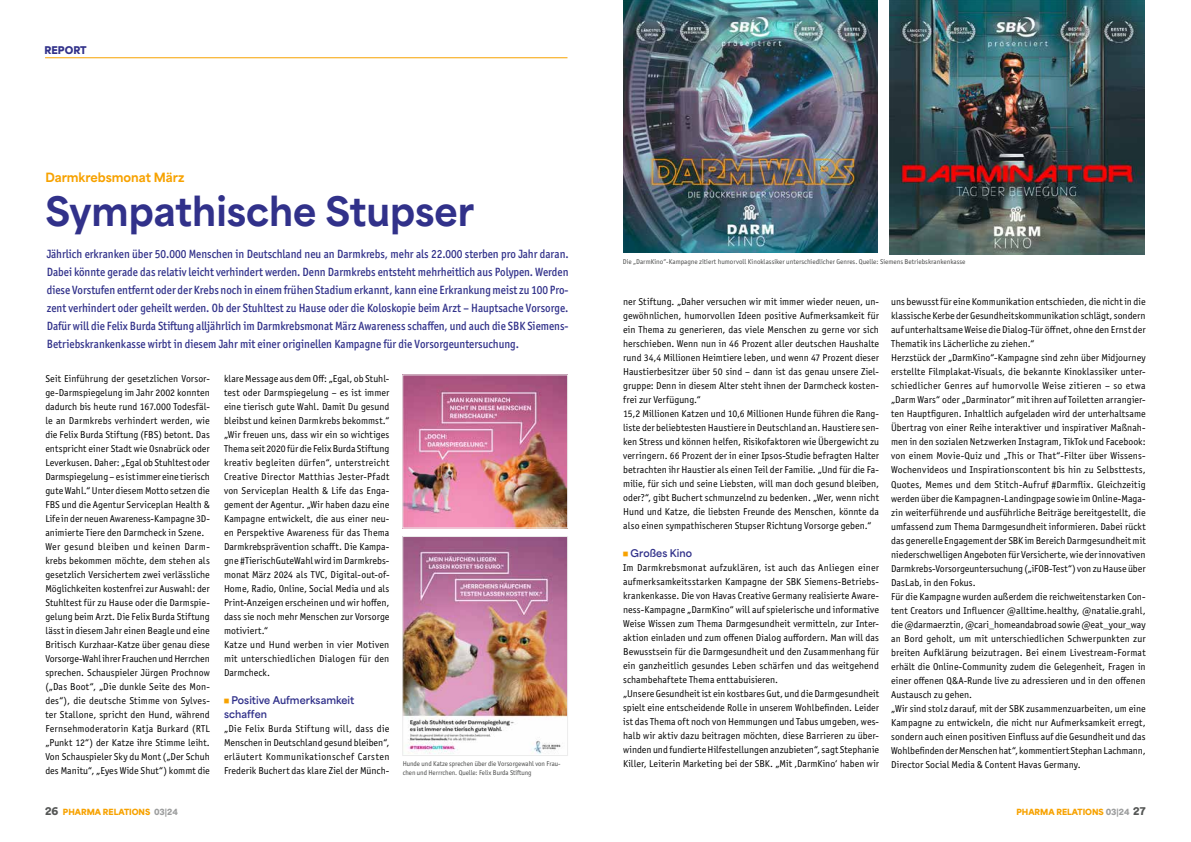
<style>
.page{position:relative;width:1191px;height:842px;background:#fff}
.page>*{position:absolute;margin:0;border:0;box-sizing:border-box;transform-origin:0 0}
.t1{font:800 38px "Area Normal";color:#31318a}
.t2{font:500 12px/18px "Officina Sans ITC Pro";color:#31318a;text-align:justify;scale:.92 1}
.t3{font:800 12px "Area Normal";color:#f7a200}
.t4{font:10px/14px "Officina Sans ITC Pro";letter-spacing:.01em;color:#000}
.t5{font:700 10px/14px "Area Normal";letter-spacing:.005em;color:#31318a}
.t6{font:900 10px "Area Normal";color:#31318a}
.t7{font:900 8px "Area Normal";color:#f7a200}
.t8{font:7px "Officina Sans ITC Pro";color:#474847}
.t9{font:7px/8.4px "Officina Sans ITC Pro";color:#474847;scale:.96 1}
.s1{font-size:10px;color:#555756}
.s2{color:#9d9e9e}
.s3{color:#f7a200}
</style>
<div class="page">
<hr style="left:45px;top:57px;width:522px;height:1px;background:#f7a200">
<img style="left:624px;top:0;width:253px;height:253px">
<img style="left:889px;top:0;width:255px;height:254px">
<img style="left:404px;top:376px;width:162px;height:150px">
<div style="left:402px;top:374px;width:166px;height:154px;border:1px solid #ececec"></div>
<img style="left:404px;top:538px;width:162px;height:216px">
<div style="left:402px;top:536px;width:166px;height:220px;border:1px solid #ececec"></div>
<p class="t6" style="left:44px;top:41px;width:44px">REPORT</p>
<p class="t3" style="left:45px;top:166px;width:141px">Darmkrebsmonat März</p>
<h1 class="t1" style="left:45px;top:177px;width:430px">Sympathische Stupser</h1>
<p class="t2" style="left:47px;top:245px;width:569px">Jährlich erkranken über 50.000 Menschen in Deutschland neu an Darmkrebs, mehr als 22.000 sterben pro Jahr daran.<br>Dabei könnte gerade das relativ leicht verhindert werden. Denn Darmkrebs entsteht mehrheitlich aus Polypen. Werden diese Vorstufen entfernt oder der Krebs noch in einem frühen Stadium erkannt, kann eine Erkrankung meist zu 100 Pro&shy;zent verhindert oder geheilt werden. Ob der Stuhltest zu Hause oder die Koloskopie beim Arzt – Hauptsache Vorsorge.<br>Dafür will die Felix Burda Stiftung alljährlich im Darmkrebsmonat März Awareness schaffen, und auch die SBK Siemens-Betriebskrankenkasse wirbt in diesem Jahr mit einer originellen Kampagne für die Vorsorgeuntersuchung.</p>
<p class="t4" style="left:45px;top:372px;width:166px">Seit Einführung der gesetzlichen Vorsor&shy;ge-Darmspiegelung im Jahr 2002 konnten dadurch bis heute rund 167.000 Todesfäl&shy;le an Darmkrebs verhindert werden, wie die Felix Burda Stiftung (FBS) betont. Das entspricht einer Stadt wie Osnabrück oder Leverkusen. Daher: „Egal ob Stuhltest oder Darmspiegelung – es ist immer eine tierisch gute Wahl.“ Unter diesem Motto setzen die FBS und die Agentur Serviceplan Health &amp; Life in der neuen Awareness-Kampagne 3D&shy;animierte Tiere den Darmcheck in Szene.<br>Wer gesund bleiben und keinen Darm&shy;krebs bekommen möchte, dem stehen als gesetzlich Versichertem zwei verlässliche Möglichkeiten kostenfrei zur Auswahl: der Stuhltest für zu Hause oder die Darmspie&shy;gelung beim Arzt. Die Felix Burda Stiftung lässt in diesem Jahr einen Beagle und eine Britisch Kurzhaar-Katze über genau diese Vorsorge-Wahl ihrer Frauchen und Herrchen sprechen. Schauspieler Jürgen Prochnow („Das Boot“, „Die dunkle Seite des Mon&shy;des“), die deutsche Stimme von Sylves&shy;ter Stallone, spricht den Hund, während Fernsehmoderatorin Katja Burkard (RTL „Punkt 12“) der Katze ihre Stimme leiht.<br>Von Schauspieler Sky du Mont („Der Schuh des Manitu“, „Eyes Wide Shut“) kommt die</p>
<p class="t7" style="left:45px;top:804px;width:134px"><span class="s1">26</span> PHARMA RELATIONS <span class="s2">03|24</span></p>
<p class="t4" style="left:224px;top:372px;width:167px">klare Message aus dem Off: „Egal, ob Stuhl&shy;test oder Darmspiegelung – es ist immer eine tierisch gute Wahl. Damit Du gesund bleibst und keinen Darmkrebs bekommst.“ „Wir freuen uns, dass wir ein so wichtiges Thema seit 2020 für die Felix Burda Stiftung kreativ begleiten dürfen“, unterstreicht Creative Director Matthias Jester-Pfadt von Serviceplan Health &amp; Life das Enga&shy;gement der Agentur. „Wir haben dazu eine Kampagne entwickelt, die aus einer neu&shy;en Perspektive Awareness für das Thema Darmkrebsprävention schafft. Die Kampa&shy;gne #TierischGuteWahl wird im Darmkrebs&shy;monat März 2024 als TVC, Digital-out-of-Home, Radio, Online, Social Media und als Print-Anzeigen erscheinen und wir hoffen, dass sie noch mehr Menschen zur Vorsorge motiviert.“<br>Katze und Hund werben in vier Motiven mit unterschiedlichen Dialogen für den Darmcheck.</p>
<p class="t5" style="left:224px;top:692px;width:132px"><span class="s3">■</span> Positive Aufmerksamkeit schaffen</p>
<p class="t4" style="left:224px;top:722px;width:167px;text-align:justify">„Die Felix Burda Stiftung will, dass die Menschen in Deutschland gesund bleiben“, erläutert Kommunikationschef Carsten Frederik Buchert das klare Ziel der Münch-</p>
<p class="t9" style="left:403px;top:760px;width:166px">Hunde und Katze sprechen über die Vorsorgewahl von Frau&shy;chen und Herrrchen. Quelle: Felix Burda Stiftung</p>
<p class="t8" style="left:623px;top:257px;width:344px">Die „DarmKino“-Kampagne zitiert humorvoll Kinoklassiker unterschiedlicher Genres. Quelle: Siemens Betriebskrankenkasse</p>
<p class="t4" style="left:623px;top:294px;width:257px">ner Stiftung. „Daher versuchen wir mit immer wieder neuen, un&shy;gewöhnlichen, humorvollen Ideen positive Aufmerksamkeit für ein Thema zu generieren, das viele Menschen zu gerne vor sich herschieben. Wenn nun in 46 Prozent aller deutschen Haushalte rund 34,4 Millionen Heimtiere leben, und wenn 47 Prozent dieser Haustierbesitzer über 50 sind – dann ist das genau unsere Ziel&shy;gruppe: Denn in diesem Alter steht ihnen der Darmcheck kosten&shy;frei zur Verfügung.“<br>15,2 Millionen Katzen und 10,6 Millionen Hunde führen die Rang&shy;liste der beliebtesten Haustiere in Deutschland an. Haustiere sen&shy;ken Stress und können helfen, Risikofaktoren wie Übergewicht zu verringern. 66 Prozent der in einer Ipsos-Studie befragten Halter betrachten ihr Haustier als einen Teil der Familie. „Und für die Fa&shy;milie, für sich und seine Liebsten, will man doch gesund bleiben, oder?“, gibt Buchert schmunzelnd zu bedenken. „Wer, wenn nicht Hund und Katze, die liebsten Freunde des Menschen, könnte da also einen sympathischeren Stupser Richtung Vorsorge geben.“</p>
<p class="t5" style="left:623px;top:545px;width:71px"><span class="s3">■</span> Großes Kino</p>
<p class="t4" style="left:623px;top:560px;width:257px">Im Darmkrebsmonat aufzuklären, ist auch das Anliegen einer aufmerksamkeitsstarken Kampagne der SBK Siemens-Betriebs&shy;krankenkasse. Die von Havas Creative Germany realisierte Aware&shy;ness-Kampagne „DarmKino“ will auf spielerische und informative Weise Wissen zum Thema Darmgesundheit vermitteln, zur Inter&shy;aktion einladen und zum offenen Dialog auffordern. Man will das Bewusstsein für die Darmgesundheit und den Zusammenhang für ein ganzheitlich gesundes Leben schärfen und das weitgehend schambehaftete Thema enttabuisieren.<br>„Unsere Gesundheit ist ein kostbares Gut, und die Darmgesundheit spielt eine entscheidende Rolle in unserem Wohlbefinden. Leider ist das Thema oft noch von Hemmungen und Tabus umgeben, wes&shy;halb wir aktiv dazu beitragen möchten, diese Barrieren zu über&shy;winden und fundierte Hilfestellungen anzubieten“, sagt Stephanie Killer, Leiterin Marketing bei der SBK. „Mit ‚DarmKino‘ haben wir</p>
<p class="t4" style="left:891px;top:295px;width:256px">uns bewusst für eine Kommunikation entschieden, die nicht in die klassische Kerbe der Gesundheitskommunikation schlägt, sondern auf unterhaltsame Weise die Dialog-Tür öffnet, ohne den Ernst der Thematik ins Lächerliche zu ziehen.“<br>Herzstück der „DarmKino“-Kampagne sind zehn über Midjourney erstellte Filmplakat-Visuals, die bekannte Kinoklassiker unter&shy;schiedlicher Genres auf humorvolle Weise zitieren – so etwa „Darm Wars“ oder „Darminator“ mit ihren auf Toiletten arrangier&shy;ten Hauptfiguren. Inhaltlich aufgeladen wird der unterhaltsame Übertrag von einer Reihe interaktiver und inspirativer Maßnah&shy;men in den sozialen Netzwerken Instagram, TikTok und Facebook: von einem Movie-Quiz und „This or That“-Filter über Wissens-Wochenvideos und Inspirationscontent bis hin zu Selbsttests, Quotes, Memes und dem Stitch-Aufruf #Darmflix. Gleichzeitig werden über die Kampagnen-Landingpage sowie im Online-Maga&shy;zin weiterführende und ausführliche Beiträge bereitgestellt, die umfassend zum Thema Darmgesundheit informieren. Dabei rückt das generelle Engagement der SBK im Bereich Darmgesundheit mit niederschwelligen Angeboten für Versicherte, wie der innovativen Darmkrebs-Vorsorgeuntersuchung („iFOB-Test“) von zu Hause über DasLab, in den Fokus.<br>Für die Kampagne wurden außerdem die reichweitenstarken Con&shy;tent Creators und Influencer @alltime.healthy, @natalie.grahl, die @darmaerztin, @cari_homeandabroad sowie @eat_your_way an Bord geholt, um mit unterschiedlichen Schwerpunkten zur breiten Aufklärung beizutragen. Bei einem Livestream-Format erhält die Online-Community zudem die Gelegenheit, Fragen in einer offenen Q&amp;A-Runde live zu adressieren und in den offenen Austausch zu gehen.<br>„Wir sind stolz darauf, mit der SBK zusammenzuarbeiten, um eine Kampagne zu entwickeln, die nicht nur Aufmerksamkeit erregt, sondern auch einen positiven Einfluss auf die Gesundheit und das Wohlbefinden der Menschen hat“, kommentiert Stephan Lachmann, Director Social Media &amp; Content Havas Germany.</p>
<p class="t7" style="left:1016px;top:804px;width:131px">PHARMA RELATIONS <span class="s2">03|24</span> <span class="s1">27</span></p>
</div>
